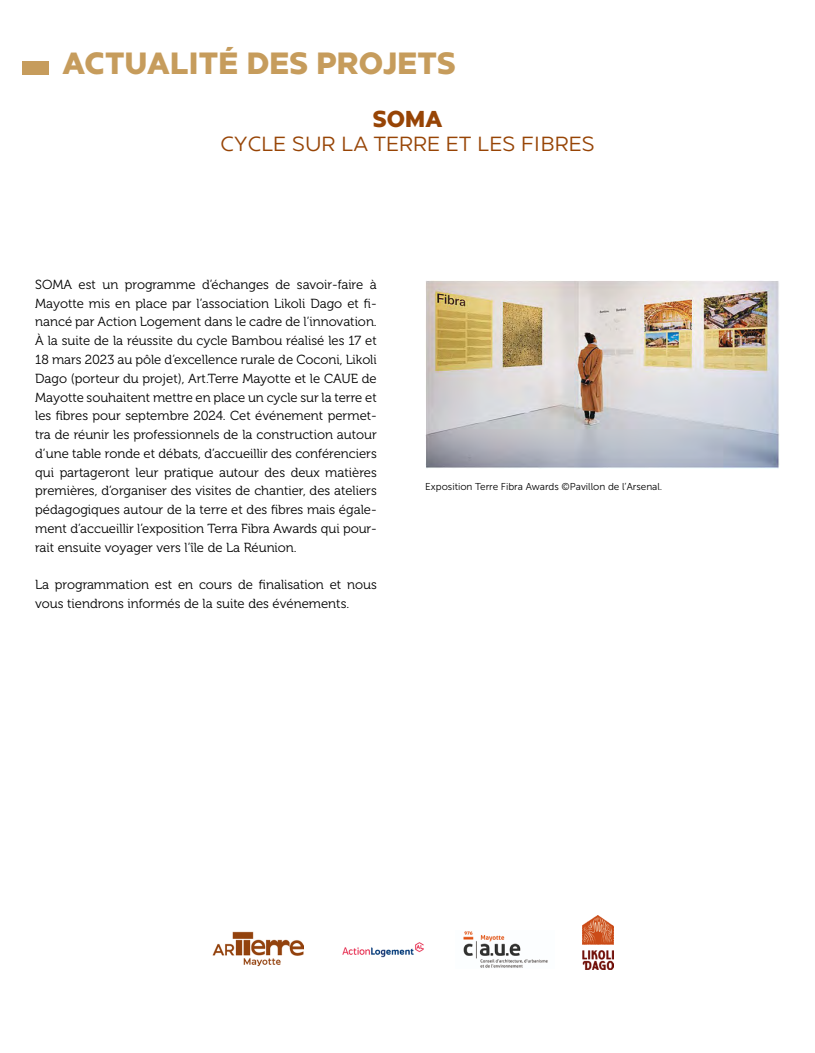
<style>
.page{position:relative;width:815px;height:1053px;background:#fff}
.page>*{position:absolute;margin:0;border:0;box-sizing:border-box;transform-origin:0 0}
.t1{font:900 30px "Rijsel";color:#c69c5c}
.t2{font:900 22.5px "Rijsel";color:#974405}
.t3{font:20px "Rijsel";color:#974405}
.t4{font:13.12px/18.8px "Museo 300";color:#000;text-align:justify}
.t5{font:10px "Museo Sans 300";color:#000}
</style>
<div class="page">
<div style="left:22px;top:61px;width:27px;height:13px;background:#c69c5c"></div>
<img style="left:213px;top:931px;width:91px;height:36px">
<img style="left:342px;top:942px;width:82px;height:16px">
<img style="left:463px;top:931px;width:85px;height:37px">
<img style="left:582px;top:915px;width:32px;height:54px">
<img style="left:425px;top:280px;width:355px;height:188px">
<h1 class="t1" style="left:62px;top:45px;width:395px">ACTUALITÉ DES PROJETS</h1>
<h2 class="t2" style="left:373px;top:105px;width:71px">SOMA</h2>
<h3 class="t3" style="left:220px;top:133px;width:376px">CYCLE SUR LA TERRE ET LES FIBRES</h3>
<p class="t4" style="left:35px;top:275px;width:343px">SOMA est un programme d’échanges de savoir-faire à Mayotte mis en place par l’association Likoli Dago et fi&shy;nancé par Action Logement dans le cadre de l’innovation.<br>À la suite de la réussite du cycle Bambou réalisé les 17 et 18 mars 2023 au pôle d’excellence rurale de Coconi, Likoli Dago (porteur du projet), Art.Terre Mayotte et le CAUE de Mayotte souhaitent mettre en place un cycle sur la terre et les fibres pour septembre 2024. Cet événement permet&shy;tra de réunir les professionnels de la construction autour d’une table ronde et débats, d’accueillir des conférenciers qui partageront leur pratique autour des deux matières premières, d’organiser des visites de chantier, des ateliers pédagogiques autour de la terre et des fibres mais égale&shy;ment d’accueillir l’exposition Terra Fibra Awards qui pour&shy;rait ensuite voyager vers l’île de La Réunion.</p>
<p class="t4" style="left:35px;top:575px;width:343px">La programmation est en cours de finalisation et nous vous tiendrons informés de la suite des événements.</p>
<p class="t5" style="left:425px;top:481px;width:239px">Exposition Terre Fibra Awards ©Pavillon de l’Arsenal.</p>
</div>
